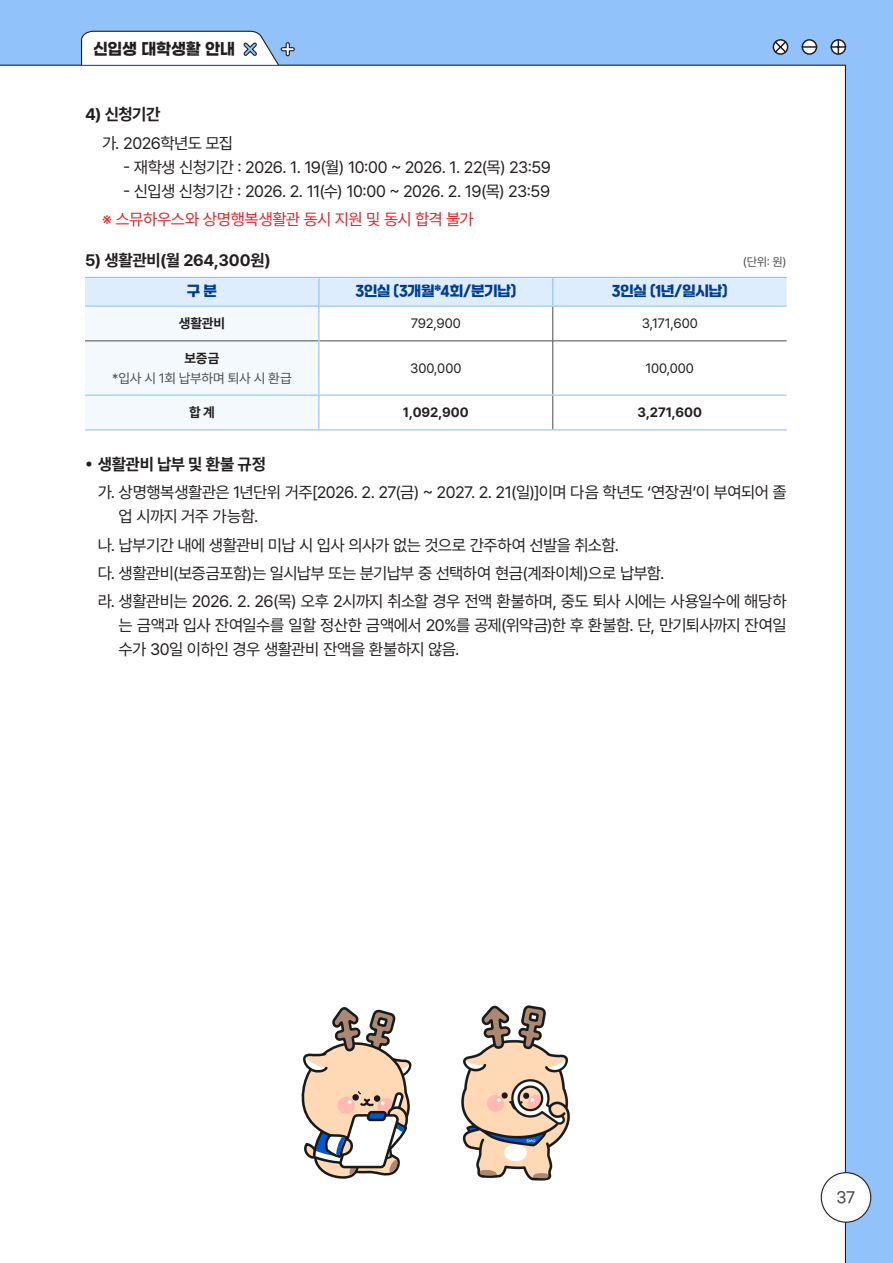
<style>
.page{position:relative;width:893px;height:1263px;background:#91c2fa}
.page>*{position:absolute;margin:0;border:0;box-sizing:border-box;transform-origin:0 0}
.t1{font:16.5px/24px "Pretendard";letter-spacing:-.035em;color:#231f20}
.t2{font:700 16.5px "Pretendard";letter-spacing:-.015em;color:#231f20}
.t3{font:16.5px "Pretendard";letter-spacing:-.03em;color:#e02526}
.t4{font:700 16.35px "Gmarket Sans";letter-spacing:-.01em;color:#231f20;scale:.95 1}
.t5{font:500 15px "Gmarket Sans";color:#4b4c4d}
.t6{font:13.5px "Pretendard";color:#231f20}
.t7{font:13.5px "Jalnan Gothic";letter-spacing:-.025em;color:#003d91}
.t8{font:700 13.5px "Pretendard";color:#231f20}
.t9{font:13.5px/19.5px "Pretendard";letter-spacing:-.025em;color:#4b4c4d;text-align:center}
.t10{font:12px "Pretendard";color:#4b4c4d}
.s1{font-weight:700;color:#231f20}
</style>
<div class="page">
<div style="left:0;top:65px;width:846px;height:1198px;background:#fff"></div>
<svg style="left:80px;top:30px;width:215px;height:36px"></svg>
<svg style="left:773px;top:39px;width:74px;height:16px"></svg>
<div style="left:821px;top:1173px;width:50px;height:49px;background:#fff;border-radius:50%"></div>
<div style="left:821px;top:1172px;width:50px;height:51px;border:1px solid #231f20;border-radius:50%"></div>
<svg style="left:85px;top:277px;width:702px;height:152px"></svg>
<hr style="left:318px;top:307px;width:1px;height:34px;background:#91c2fa">
<hr style="left:318px;top:341px;width:1px;height:54px;background:#91c2fa">
<hr style="left:318px;top:396px;width:1px;height:33px;background:#91c2fa">
<hr style="left:85px;top:395px;width:234px;height:1px;background:#91c2fa">
<hr style="left:319px;top:395px;width:234px;height:1px;background:#91c2fa">
<hr style="left:553px;top:395px;width:234px;height:1px;background:#91c2fa">
<hr style="left:85px;top:429px;width:234px;height:1px;background:#91c2fa">
<hr style="left:319px;top:429px;width:234px;height:1px;background:#91c2fa">
<hr style="left:553px;top:429px;width:234px;height:1px;background:#91c2fa">
<img style="left:440px;top:986px;width:150px;height:213px">
<svg style="left:300px;top:1007px;width:114px;height:192px"></svg>
<p class="t4" style="left:93px;top:40px;width:151px">신입생 대학생활 안내</p>
<p class="t2" style="left:85px;top:103px;width:77px">4) 신청기간</p>
<p class="t1" style="left:102px;top:130px;width:133px">가. 2026학년도 모집</p>
<p class="t1" style="left:123px;top:154px;width:429px">- 재학생 신청기간 : 2026. 1. 19(월) 10:00 ~ 2026. 1. 22(목) 23:59</p>
<p class="t1" style="left:123px;top:178px;width:428px">- 신입생 신청기간 : 2026. 2. 11(수) 10:00 ~ 2026. 2. 19(목) 23:59</p>
<p class="t3" style="left:102px;top:207px;width:373px">※ 스뮤하우스와 상명행복생활관 동시 지원 및 동시 합격 불가</p>
<p class="t2" style="left:85px;top:248px;width:187px">5) 생활관비(월 264,300원)</p>
<p class="t10" style="left:743px;top:253px;width:45px">(단위: 원)</p>
<p class="t7" style="left:187px;top:283px;width:32px">구 분</p>
<p class="t7" style="left:355px;top:283px;width:162px">3인실 (3개월*4회/분기납)</p>
<p class="t7" style="left:612px;top:283px;width:117px">3인실 (1년/일시납)</p>
<p class="t8" style="left:179px;top:314px;width:48px">생활관비</p>
<p class="t6" style="left:411px;top:314px;width:52px">792,900</p>
<p class="t6" style="left:642px;top:314px;width:58px">3,171,600</p>
<p class="t9" style="left:112px;top:348px;width:181px"><span class="s1">보증금<br></span>*입사 시 1회 납부하며 퇴사 시 환급</p>
<p class="t6" style="left:410px;top:358px;width:53px">300,000</p>
<p class="t6" style="left:645px;top:358px;width:50px">100,000</p>
<p class="t8" style="left:189px;top:403px;width:27px">합계</p>
<p class="t8" style="left:403px;top:403px;width:67px">1,092,900</p>
<p class="t8" style="left:637px;top:403px;width:66px">3,271,600</p>
<p class="t2" style="left:85px;top:452px;width:183px">• 생활관비 납부 및 환불 규정</p>
<p class="t1" style="left:119px;top:480px;width:669px;text-indent:-21px">가. 상명행복생활관은 1년단위 거주[2026. 2. 27(금) ~ 2027. 2. 21(일)]이며 다음 학년도 ‘연장권’이 부여되어 졸 업 시까지 거주 가능함.</p>
<p class="t1" style="left:98px;top:532px;width:523px">나. 납부기간 내에 생활관비 미납 시 입사 의사가 없는 것으로 간주하여 선발을 취소함.</p>
<p class="t1" style="left:98px;top:561px;width:568px">다. 생활관비(보증금포함)는 일시납부 또는 분기납부 중 선택하여 현금(계좌이체)으로 납부함.</p>
<p class="t1" style="left:119px;top:589px;width:670px;text-align:justify;text-indent:-21px">라. 생활관비는 2026. 2. 26(목) 오후 2시까지 취소할 경우 전액 환불하며, 중도 퇴사 시에는 사용일수에 해당하 는 금액과 입사 잔여일수를 일할 정산한 금액에서 20%를 공제(위약금)한 후 환불함. 단, 만기퇴사까지 잔여일 수가 30일 이하인 경우 생활관비 잔액을 환불하지 않음.</p>
<p class="t5" style="left:837px;top:1189px;width:20px">37</p>
</div>
